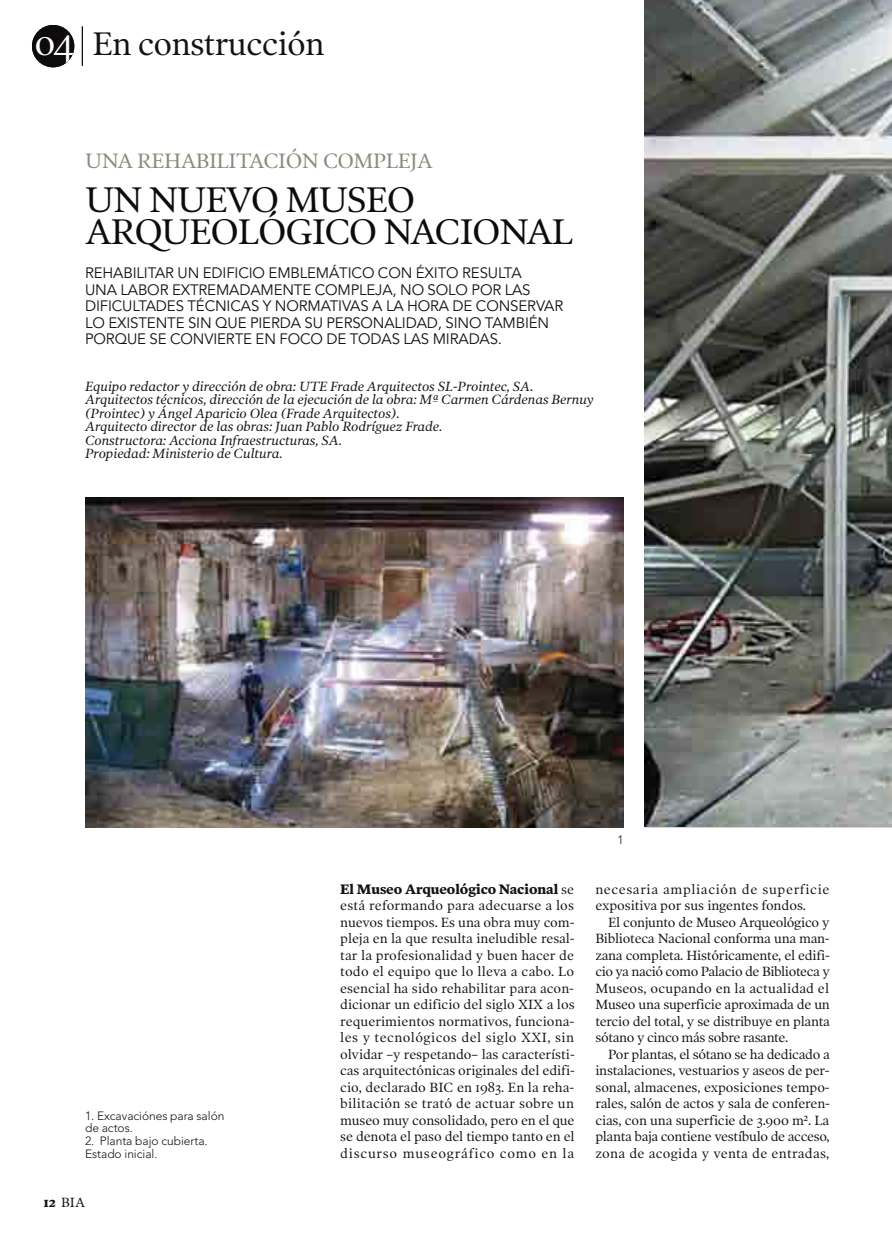
<style>
.page{position:relative;width:892px;height:1233px;background:#fff}
.page>*{position:absolute;margin:0;border:0;box-sizing:border-box;transform-origin:0 0}
.t1{font:36px/31.5px "Poynter OS Text One";letter-spacing:-.035em;color:#0e0b0c}
.t2{font:36px "Poynter OS Text One";color:#fff}
.t3{font:33px "Poynter OS Text One";letter-spacing:-.025em;color:#141215}
.t4{font:21px "Poynter OS Text One";letter-spacing:-.025em;color:#8b8a7b}
.t5{font:15px/16.5px "Avenir";letter-spacing:-.01em;color:#141215}
.t6{font:13.5px/16.5px "Poynter OS Text One";letter-spacing:-.005em;color:#141215;text-align:justify}
.t7{font:italic 13.5px/13.5px "Poynter OS Text One";letter-spacing:-.005em;color:#141215}
.t8{font:13.5px/16.5px "Poynter OS Text One";letter-spacing:.03em;color:#141215}
.t9{font:700 13.5px "Poynter OS Text Four";letter-spacing:-.005em;color:#141215}
.t10{font:300 12px/12.8px "Avenir";letter-spacing:-.005em;color:#141215}
.s1{font-size:39px}
.s2{font-family:"Poynter OS Text One";font-weight:400}
.s3{font-family:"Poynter OS Text Two";font-weight:700}
</style>
<div class="page">
<hr style="left:82px;top:26px;width:1px;height:40px;background:#0e0b0c">
<img style="left:645px;top:0;width:247px;height:827px">
<img style="left:85px;top:498px;width:539px;height:330px">
<div style="left:32px;top:25px;width:42px;height:42px;background:#0e0b0c;border-radius:50%"></div>
<h1 class="t2" style="left:35px;top:20px;width:41px">0<span class="s1">4</span></h1>
<h2 class="t3" style="left:93px;top:24px;width:233px">En construcción</h2>
<h3 class="t4" style="left:85px;top:147px;width:349px">UNA REHABILITACIÓN COMPLEJA</h3>
<h1 class="t1" style="left:85px;top:183px;width:490px">UN NUEVO MUSEO<br>ARQUEOLÓGICO NACIONAL</h1>
<p class="t5" style="left:85px;top:265px;width:480px">REHABILITAR UN EDIFICIO EMBLEMÁTICO CON ÉXITO RESULTA<br>UNA LABOR EXTREMADAMENTE COMPLEJA, NO SOLO POR LAS DIFICULTADES TÉCNICAS Y NORMATIVAS A LA HORA DE CONSERVAR LO EXISTENTE SIN QUE PIERDA SU PERSONALIDAD, SINO TAMBIÉN PORQUE SE CONVIERTE EN FOCO DE TODAS LAS MIRADAS.</p>
<p class="t7" style="left:85px;top:379px;width:510px">Equipo redactor y dirección de obra: UTE Frade Arquitectos SL-Prointec, SA.<br>Arquitectos técnicos, dirección de la ejecución de la obra: Mª Carmen Cárdenas Bernuy (Prointec) y Ángel Aparicio Olea (Frade Arquitectos).<br>Arquitecto director de las obras: Juan Pablo Rodríguez Frade.<br>Constructora: Acciona Infraestructuras, SA.<br>Propiedad: Ministerio de Cultura.</p>
<p class="t10" style="left:85px;top:1109px;width:141px">1. Excavaciónes para salón de actos.</p>
<p class="t10" style="left:85px;top:1134px;width:124px">2. Planta bajo cubierta.<br>Estado inicial.</p>
<p class="t9" style="left:340px;top:880px;width:235px">El Museo Arqueológico Nacional <span class="s2">se</span></p>
<p class="t6" style="left:340px;top:897px;width:236px">está reformando para adecuarse a los nuevos tiempos. Es una obra muy com&shy;pleja en la que resulta ineludible resal&shy;tar la profesionalidad y buen hacer de todo el equipo que lo lleva a cabo. Lo esencial ha sido rehabilitar para acon&shy;dicionar un edificio del siglo XIX a los requerimientos normativos, funciona&shy;les y tecnológicos del siglo XXI, sin olvidar –y respetando– las característi&shy;cas arquitectónicas originales del edifi&shy;cio, declarado BIC en 1983. En la reha&shy;bilitación se trató de actuar sobre un museo muy consolidado, pero en el que se denota el paso del tiempo tanto en el discurso museográfico como en la</p>
<p class="t10" style="left:618px;top:834px;width:8px">1</p>
<p class="t8" style="left:595px;top:880px;width:235px">necesaria ampliación de superficie expositiva por sus ingentes fondos.</p>
<p class="t6" style="left:595px;top:913px;width:236px;text-indent:13px">El conjunto de Museo Arqueológico y Biblioteca Nacional conforma una man&shy;zana completa. Históricamente, el edifi&shy;cio ya nació como Palacio de Biblioteca y Museos, ocupando en la actualidad el Museo una superficie aproximada de un tercio del total, y se distribuye en planta sótano y cinco más sobre rasante.</p>
<p class="t6" style="left:595px;top:1045px;width:236px;text-indent:13px">Por plantas, el sótano se ha dedicado a instalaciones, vestuarios y aseos de per&shy;sonal, almacenes, exposiciones tempo&shy;rales, salón de actos y sala de conferen&shy;cias, con una superficie de 3.900 m<sup>2</sup>. La planta baja contiene vestíbulo de acceso, zona de acogida y venta de entradas,</p>
<p class="t6" style="left:44px;top:1194px;width:43px"><span class="s3">12</span> BIA</p>
</div>
